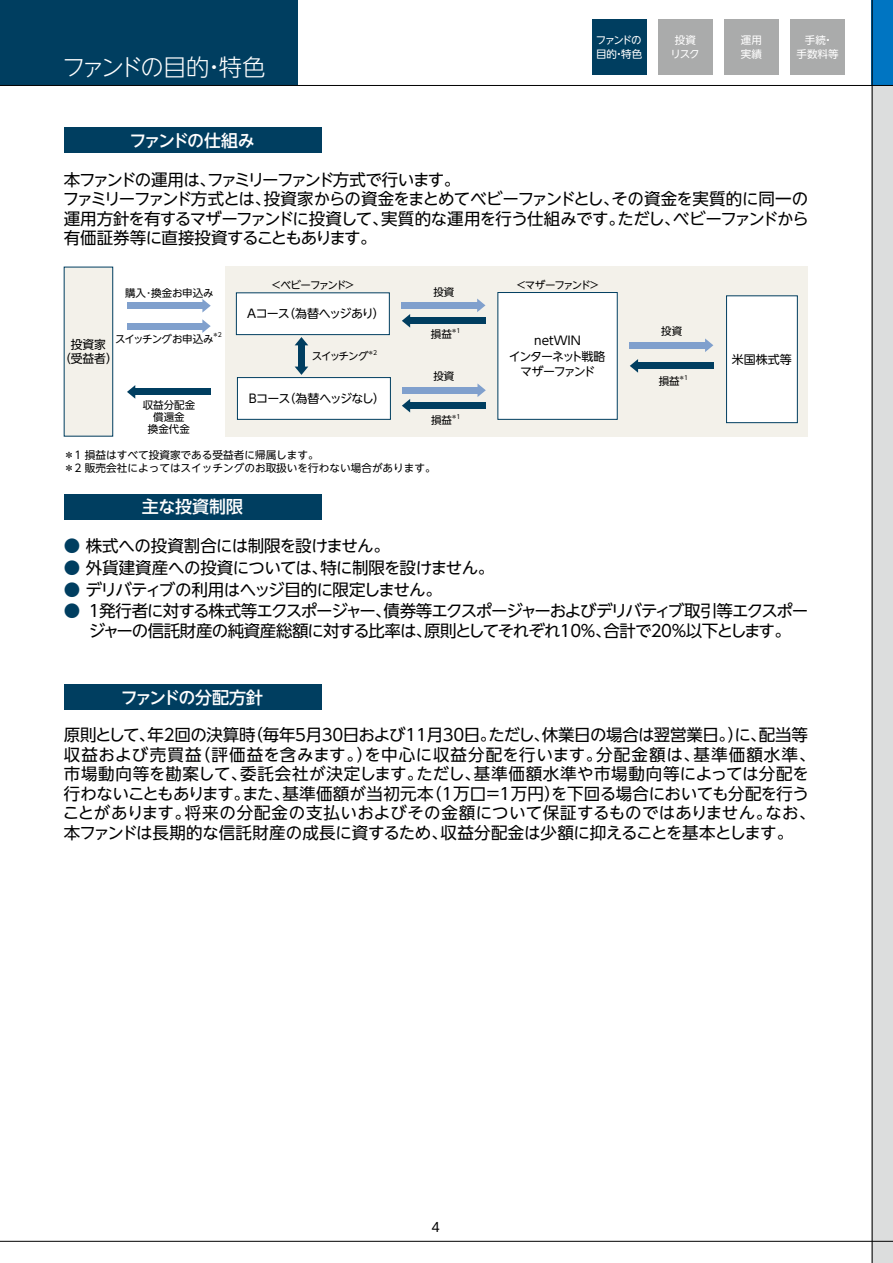
<style>
.page{position:relative;width:893px;height:1263px;background:#fff}
.page>*{position:absolute;margin:0;border:0;box-sizing:border-box;transform-origin:0 0}
.t1{font:300 23.4px "UD Shin Go NT Pro";letter-spacing:-.11em;color:#fff}
.t2{font:500 16.95px "UD Shin Go NT Pro";letter-spacing:-.06em;color:#fff}
.t3{font:500 16.95px "UD Shin Go NT Pro";letter-spacing:-.105em;color:#fff}
.t4{font:500 16.95px "UD Shin Go NT Pro";letter-spacing:-.025em;color:#fff}
.t5{font:16.5px/19.5px "UD Shin Go NT Pro";letter-spacing:-.005em;color:#000}
.t6{font:16.5px/19.5px "UD Shin Go NT Pro";letter-spacing:-.065em;color:#000}
.t7{font:16.5px "UD Shin Go NT Pro";letter-spacing:-.03em;color:#000}
.t8{font:12.75px "UD Shin Go NT Pro";color:#000}
.t9{font:12px "UD Shin Go NT Pro";letter-spacing:-.07em;color:#000}
.t10{font:12px/15px "UD Shin Go NT Pro";letter-spacing:-.085em;color:#000;text-align:center}
.t11{font:12px/13.5px "UD Shin Go NT Pro";letter-spacing:-.05em;color:#000;text-align:center}
.t12{font:10.65px/13.8px "UD Shin Go NT Pro";color:#000}
.t13{font:10.5px "UD Shin Go NT Pro";letter-spacing:-.025em;color:#000}
.t14{font:10.5px "UD Shin Go NT Pro";letter-spacing:-.13em;color:#000}
.t15{font:10.5px/13.5px "UD Shin Go NT Pro";color:#fff;text-align:center}
.t16{font:10.5px/11.7px "UD Shin Go NT Pro";color:#000;text-align:center}
.t17{font:10.5px/13.5px "UD Shin Go NT Pro";letter-spacing:-.135em;color:#fff}
.t18{font:10.5px "UD Shin Go NT Pro";letter-spacing:-.05em;color:#000}
.t19{font:6.15px "UD Shin Go NT Pro";color:#000}
.s1{color:#003e60}
</style>
<div class="page">
<div style="left:872px;top:0;width:21px;height:1263px;background:#dcdddd"></div>
<div style="left:872px;top:0;width:21px;height:85px;background:#0075c2"></div>
<div style="left:0;top:0;width:298px;height:85px;background:#003e60"></div>
<hr style="left:872px;top:0;width:1px;height:1263px;background:#000">
<hr style="left:0;top:1241px;width:893px;height:1px;background:#000">
<hr style="left:0;top:85px;width:893px;height:1px;background:#000">
<div style="left:790px;top:19px;width:55px;height:55px;background:#aaabab"></div>
<div style="left:724px;top:19px;width:54px;height:55px;background:#aaabab"></div>
<div style="left:658px;top:19px;width:54px;height:55px;background:#aaabab"></div>
<div style="left:592px;top:19px;width:54px;height:55px;background:#003e60"></div>
<div style="left:64px;top:128px;width:257px;height:25px;background:#003e60"></div>
<div style="left:225px;top:266px;width:583px;height:170px;background:#f3f1ea"></div>
<div style="left:64px;top:267px;width:49px;height:169px;background:#f3f1ea"></div>
<div style="left:64px;top:267px;width:49px;height:169px;border:1px solid #003e60"></div>
<svg style="left:127px;top:385px;width:8px;height:14px"></svg>
<div style="left:135px;top:388px;width:76px;height:7px;background:#003e60"></div>
<div style="left:726px;top:296px;width:71px;height:127px;background:#fff"></div>
<div style="left:726px;top:295px;width:72px;height:128px;border:1px solid #003e60"></div>
<div style="left:498px;top:292px;width:119px;height:127px;background:#fff"></div>
<div style="left:497px;top:292px;width:121px;height:128px;border:1px solid #003e60"></div>
<svg style="left:477px;top:299px;width:8px;height:13px"></svg>
<div style="left:402px;top:302px;width:76px;height:7px;background:#80a0cd"></div>
<svg style="left:402px;top:314px;width:8px;height:14px"></svg>
<div style="left:409px;top:317px;width:77px;height:7px;background:#003e60"></div>
<svg style="left:477px;top:383px;width:9px;height:14px"></svg>
<div style="left:402px;top:387px;width:76px;height:7px;background:#80a0cd"></div>
<svg style="left:402px;top:399px;width:8px;height:13px"></svg>
<div style="left:409px;top:402px;width:77px;height:7px;background:#003e60"></div>
<svg style="left:705px;top:338px;width:8px;height:14px"></svg>
<div style="left:630px;top:342px;width:76px;height:7px;background:#80a0cd"></div>
<svg style="left:630px;top:359px;width:8px;height:14px"></svg>
<div style="left:637px;top:362px;width:76px;height:7px;background:#003e60"></div>
<div style="left:237px;top:378px;width:153px;height:41px;background:#fff"></div>
<div style="left:237px;top:377px;width:154px;height:43px;border:1px solid #003e60"></div>
<div style="left:236px;top:293px;width:153px;height:42px;background:#fff"></div>
<div style="left:236px;top:292px;width:154px;height:43px;border:1px solid #003e60"></div>
<svg style="left:295px;top:337px;width:13px;height:8px"></svg>
<div style="left:298px;top:344px;width:7px;height:26px;background:#003e60"></div>
<svg style="left:295px;top:367px;width:13px;height:8px"></svg>
<svg style="left:202px;top:299px;width:9px;height:14px"></svg>
<div style="left:127px;top:302px;width:76px;height:7px;background:#80a0cd"></div>
<svg style="left:202px;top:319px;width:9px;height:14px"></svg>
<div style="left:127px;top:323px;width:76px;height:7px;background:#80a0cd"></div>
<div style="left:64px;top:494px;width:257px;height:25px;background:#003e60"></div>
<div style="left:64px;top:685px;width:257px;height:25px;background:#003e60"></div>
<h1 class="t1" style="left:62px;top:48px;width:205px">ファンドの目的・特色</h1>
<p class="t3" style="left:130px;top:127px;width:127px">ファンドの仕組み</p>
<p class="t17" style="left:596px;top:33px;width:48px">ファンドの目的・特色</p>
<p class="t15" style="left:671px;top:33px;width:31px">投資リスク</p>
<p class="t15" style="left:741px;top:33px;width:22px;text-align:left">運用実績</p>
<p class="t15" style="left:796px;top:33px;width:43px">手続・<br>手数料等</p>
<p class="t6" style="left:63px;top:169px;width:748px">本ファンドの運用は、ファミリーファンド方式で行います。<br>ファミリーファンド方式とは、投資家からの資金をまとめてベビーファンドとし、その資金を実質的に同一の運用方針を有するマザーファンドに投資して、実質的な運用を行う仕組みです。ただし、ベビーファンドから有価証券等に直接投資することもあります。</p>
<p class="t13" style="left:125px;top:285px;width:90px">購入･換金お申込み</p>
<p class="t18" style="left:115px;top:330px;width:100px">スイッチングお申込み</p>
<p class="t19" style="left:212px;top:330px;width:11px">＊2</p>
<p class="t11" style="left:59px;top:338px;width:60px">投資家<br>（受益者）</p>
<p class="t16" style="left:143px;top:399px;width:54px">収益分配金償還金<br>換金代金</p>
<p class="t14" style="left:271px;top:276px;width:86px">＜ベビーファンド＞</p>
<p class="t9" style="left:247px;top:304px;width:139px">Aコース（為替ヘッジあり）</p>
<p class="t13" style="left:312px;top:348px;width:58px">スイッチング</p>
<p class="t19" style="left:368px;top:348px;width:11px">＊2</p>
<p class="t9" style="left:249px;top:389px;width:138px">Bコース（為替ヘッジなし）</p>
<p class="t13" style="left:433px;top:284px;width:22px">投資</p>
<p class="t14" style="left:516px;top:276px;width:85px">＜マザーファンド＞</p>
<p class="t13" style="left:661px;top:323px;width:22px">投資</p>
<p class="t13" style="left:431px;top:326px;width:22px">損益</p>
<p class="t19" style="left:451px;top:326px;width:11px">＊1</p>
<p class="t10" style="left:509px;top:333px;width:98px">netWIN<br>インターネット戦略マザーファンド</p>
<p class="t13" style="left:433px;top:368px;width:22px">投資</p>
<p class="t13" style="left:659px;top:372px;width:22px">損益</p>
<p class="t19" style="left:679px;top:372px;width:11px">＊1</p>
<p class="t13" style="left:431px;top:412px;width:22px">損益</p>
<p class="t19" style="left:451px;top:412px;width:11px">＊1</p>
<p class="t12" style="left:64px;top:447px;width:373px">＊1 損益はすべて投資家である受益者に帰属します。<br>＊2 販売会社によってはスイッチングのお取扱いを行わない場合があります。</p>
<p class="t4" style="left:142px;top:493px;width:103px">主な投資制限</p>
<p class="t11" style="left:732px;top:352px;width:62px">米国株式等</p>
<p class="t7" style="left:64px;top:533px;width:328px"><span class="s1">●</span> 株式への投資割合には制限を設けません。</p>
<p class="t7" style="left:64px;top:554px;width:432px"><span class="s1">●</span> 外貨建資産への投資については、特に制限を設けません。</p>
<p class="t7" style="left:64px;top:576px;width:380px"><span class="s1">●</span> デリバティブの利用はヘッジ目的に限定しません。</p>
<p class="t6" style="left:64px;top:601px;width:746px;text-align:center"><span class="s1">●</span> 1発行者に対する株式等エクスポージャー、債券等エクスポージャーおよびデリバティブ取引等エクスポージャーの信託財産の純資産総額に対する比率は、原則としてそれぞれ10％、合計で20％以下とします。</p>
<p class="t2" style="left:121px;top:684px;width:144px">ファンドの分配方針</p>
<p class="t5" style="left:63px;top:725px;width:754px">原則として、年2回の決算時（毎年5月30日および11月30日。ただし、休業日の場合は翌営業日。）に、配当等収益および売買益（評価益を含みます。）を中心に収益分配を行います。分配金額は、基準価額水準、市場動向等を勘案して、委託会社が決定します。ただし、基準価額水準や市場動向等によっては分配を行わないこともあります。また、基準価額が当初元本（1万口＝1万円）を下回る場合においても分配を行うことがあります。将来の分配金の支払いおよびその金額について保証するものではありません。なお、本ファンドは長期的な信託財産の成長に資するため、収益分配金は少額に抑えることを基本とします。</p>
<p class="t8" style="left:432px;top:1216px;width:10px">4</p>
</div>
